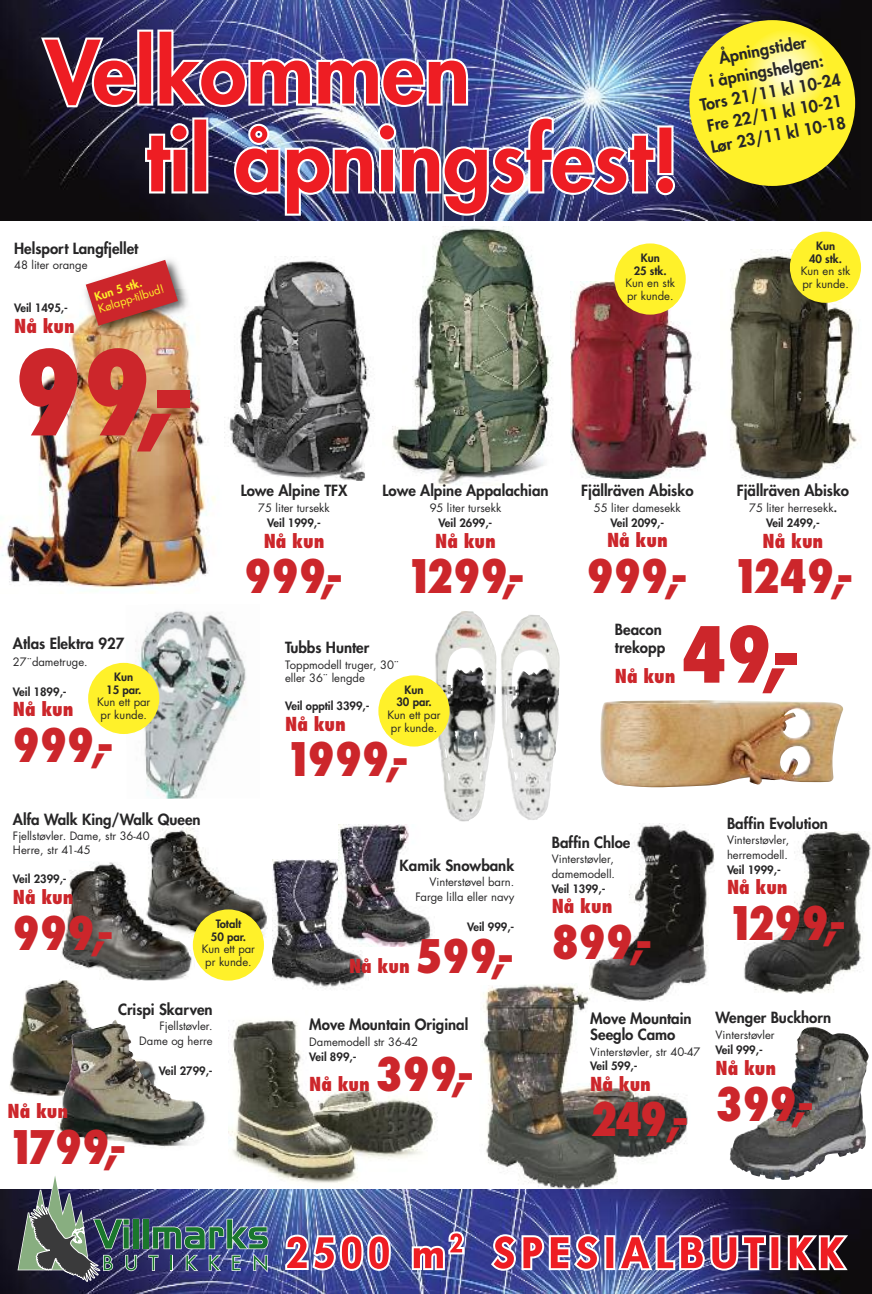
<style>
.page{position:relative;width:872px;height:1294px;background:#fff}
.page>*{position:absolute;margin:0;border:0;box-sizing:border-box;transform-origin:0 0}
.t1{font:800 condensed 113.75px "Futura";color:#cc262b}
.t2{font:800 condensed 75px "Futura";color:#cc262b}
.t3{font:800 condensed 45px "Futura";color:#cc262b}
.t4{font:800 condensed 18.75px "Futura";color:#cc262b}
.t5{font:800 16.12px/21.5px "Futura";color:#272627;text-align:center}
.t6{font:800 15px/17.5px "Futura";color:#272627}
.t7{font:11.25px/12.5px "Futura";color:#272627}
.t8{font:800 11.25px/12.5px "Futura";color:#272627;text-align:center}
.t9{font:11.25px "Futura";color:#fff12a}
.t10{font:800 11.25px "Futura";color:#fff12a}
.s1{font-weight:700;font-stretch:normal}
.s2{font-weight:800}
</style>
<div class="page">
<img style="left:0;top:315px;width:216px;height:279px">
<img style="left:589px;top:823px;width:125px;height:160px">
<img style="left:600px;top:700px;width:243px;height:87px">
<img style="left:224px;top:256px;width:150px;height:225px">
<img style="left:392px;top:226px;width:161px;height:259px">
<img style="left:228px;top:1020px;width:210px;height:164px">
<img style="left:481px;top:983px;width:209px;height:206px">
<img style="left:272px;top:859px;width:94px;height:130px">
<img style="left:729px;top:1027px;width:139px;height:145px">
<img style="left:501px;top:615px;width:59px;height:205px">
<img style="left:125px;top:610px;width:121px;height:189px">
<img style="left:9px;top:979px;width:149px;height:117px">
<img style="left:54px;top:1019px;width:152px;height:128px">
<img style="left:0;top:0;width:871px;height:220px">
<img style="left:0;top:1189px;width:872px;height:104px">
<img style="left:41px;top:30px;width:427px;height:77px">
<svg style="left:145px;top:117px;width:63px;height:76px;background:#af4b57"></svg>
<img style="left:234px;top:116px;width:441px;height:100px">
<div style="left:689px;top:20px;width:166px;height:166px;background:#fff12a;border-radius:50%"></div>
<svg style="left:744px;top:30px;width:83px;height:83px;background:#fff674"></svg>
<svg style="left:285px;top:1234px;width:106px;height:36px"></svg>
<svg style="left:412px;top:1231px;width:52px;height:39px"></svg>
<svg style="left:491px;top:1234px;width:289px;height:36px;background:#b26681"></svg>
<svg style="left:787px;top:1235px;width:61px;height:35px"></svg>
<img style="left:148px;top:827px;width:119px;height:112px">
<img style="left:60px;top:860px;width:134px;height:120px">
<div style="left:193px;top:909px;width:71px;height:71px;background:#fff12a;border-radius:50%"></div>
<div style="left:88px;top:663px;width:71px;height:71px;background:#fff12a;border-radius:50%"></div>
<img style="left:85px;top:259px;width:99px;height:30px">
<img style="left:85px;top:289px;width:102px;height:7px">
<img style="left:81px;top:296px;width:116px;height:49px">
<svg style="left:86px;top:260px;width:92px;height:66px"></svg>
<img style="left:730px;top:249px;width:131px;height:231px">
<div style="left:790px;top:232px;width:71px;height:71px;background:#fff12a;border-radius:50%"></div>
<div style="left:378px;top:675px;width:71px;height:71px;background:#fff12a;border-radius:50%"></div>
<img style="left:18px;top:1175px;width:250px;height:106px">
<img style="left:338px;top:825px;width:94px;height:121px">
<img style="left:744px;top:831px;width:127px;height:162px">
<img style="left:571px;top:281px;width:135px;height:198px">
<div style="left:614px;top:243px;width:71px;height:71px;background:#fff12a;border-radius:50%"></div>
<h3 class="t6" style="left:14px;top:241px;width:126px">Helsport Langfjellet</h3>
<p class="t7" style="left:14px;top:260px;width:75px">48 liter orange</p>
<p class="t8" style="left:14px;top:303px;width:55px">Veil 1495,-</p>
<h3 class="t4" style="left:14px;top:318px;width:62px">Nå kun</h3>
<h1 class="t1" style="left:14px;top:345px;width:183px">99<span class="s1">,-</span></h1>
<p class="t10" style="left:93px;top:291px;width:50px;rotate:-17deg">Kun 5 stk.</p>
<p class="t9" style="left:97px;top:303px;width:70px;rotate:-17deg">Kølapp-tilbud!</p>
<h3 class="t6" style="left:13px;top:636px;width:113px">Atlas Elektra 927</h3>
<p class="t7" style="left:13px;top:656px;width:76px">27¨dametruge.</p>
<p class="t8" style="left:13px;top:686px;width:55px">Veil 1899,-</p>
<h3 class="t4" style="left:13px;top:701px;width:62px">Nå kun</h3>
<h3 class="t3" style="left:13px;top:725px;width:103px">999<span class="s1">,-</span></h3>
<p class="t8" style="left:106px;top:672px;width:37px">Kun<br>15 par.</p>
<p class="t7" style="left:97px;top:697px;width:55px">Kun ett par pr kunde.</p>
<h3 class="t5" style="left:690px;top:54px;width:144px;rotate:-11deg">Åpningstider<br>i åpningshelgen:<br>Tors 21/11 kl 10-24<br>Fre 22/11 kl 10-21<br>Lør 23/11 kl 10-18</h3>
<p class="t8" style="left:633px;top:252px;width:35px">Kun<br>25 stk.</p>
<p class="t7" style="left:625px;top:277px;width:51px">Kun en stk pr kunde.</p>
<p class="t8" style="left:809px;top:241px;width:35px">Kun<br>40 stk.</p>
<p class="t7" style="left:801px;top:266px;width:51px">Kun en stk pr kunde.</p>
<h3 class="t6" style="left:241px;top:482px;width:108px">Lowe Alpine TFX</h3>
<p class="t7" style="left:258px;top:503px;width:73px">75 liter tursekk</p>
<p class="t8" style="left:267px;top:517px;width:55px">Veil 1999,-</p>
<h3 class="t4" style="left:264px;top:532px;width:62px">Nå kun</h3>
<h3 class="t3" style="left:245px;top:557px;width:100px">999<span class="s1">,-</span></h3>
<h3 class="t6" style="left:382px;top:482px;width:168px">Lowe Alpine Appalachian</h3>
<p class="t7" style="left:430px;top:503px;width:73px">95 liter tursekk</p>
<p class="t8" style="left:438px;top:517px;width:55px">Veil 2699,-</p>
<h3 class="t4" style="left:435px;top:532px;width:62px">Nå kun</h3>
<h3 class="t3" style="left:406px;top:557px;width:121px">1299<span class="s1">,-</span></h3>
<h3 class="t6" style="left:285px;top:639px;width:86px">Tubbs Hunter</h3>
<p class="t7" style="left:285px;top:658px;width:115px;line-height:13.5px">Toppmodell truger, 30¨ eller 36¨ lengde</p>
<p class="t8" style="left:285px;top:700px;width:86px">Veil opptil 3399,-</p>
<h3 class="t4" style="left:285px;top:715px;width:62px">Nå kun</h3>
<h3 class="t3" style="left:285px;top:740px;width:125px">1999<span class="s1">,-</span></h3>
<p class="t8" style="left:396px;top:684px;width:37px">Kun<br>30 par.</p>
<p class="t7" style="left:387px;top:709px;width:55px">Kun ett par pr kunde.</p>
<h3 class="t6" style="left:581px;top:482px;width:114px">Fjällräven Abisko</h3>
<p class="t7" style="left:594px;top:502px;width:88px">55 liter damesekk</p>
<p class="t8" style="left:610px;top:517px;width:55px">Veil 2099,-</p>
<h3 class="t4" style="left:607px;top:532px;width:62px">Nå kun</h3>
<h3 class="t3" style="left:587px;top:557px;width:103px">999<span class="s1">,-</span></h3>
<h3 class="t6" style="left:615px;top:622px;width:52px">Beacon trekopp</h3>
<h3 class="t4" style="left:615px;top:667px;width:62px">Nå kun</h3>
<h3 class="t6" style="left:737px;top:482px;width:114px">Fjällräven Abisko</h3>
<p class="t7" style="left:749px;top:501px;width:89px;line-height:15px;text-align:center">75 liter herresekk<span class="s2">.<br>Veil 2499,-</span></p>
<h3 class="t4" style="left:762px;top:532px;width:62px">Nå kun</h3>
<h3 class="t3" style="left:732px;top:557px;width:123px">1249<span class="s1">,-</span></h3>
<h2 class="t2" style="left:681px;top:623px;width:121px">49<span class="s1">,-</span></h2>
<h3 class="t6" style="left:13px;top:811px;width:189px">Alfa Walk King/Walk Queen</h3>
<p class="t7" style="left:13px;top:830px;width:138px;line-height:13.5px">Fjellstøvler. Dame, str 36-40<br>Herre, str 41-45</p>
<p class="t8" style="left:13px;top:873px;width:55px">Veil 2399,-</p>
<h3 class="t4" style="left:13px;top:888px;width:62px">Nå kun</h3>
<h3 class="t3" style="left:13px;top:913px;width:103px">999<span class="s1">,-</span></h3>
<p class="t8" style="left:211px;top:918px;width:37px">Totalt<br>50 par.</p>
<p class="t7" style="left:202px;top:943px;width:55px">Kun ett par pr kunde.</p>
<h3 class="t6" style="left:118px;top:1001px;width:96px">Crispi Skarven</h3>
<p class="t7" style="left:139px;top:1019px;width:75px;line-height:14.6px;text-align:right">Fjellstøvler.<br>Dame og herre</p>
<p class="t8" style="left:159px;top:1064px;width:55px">Veil 2799,-</p>
<h3 class="t4" style="left:8px;top:1103px;width:62px">Nå kun</h3>
<h3 class="t3" style="left:8px;top:1127px;width:121px">1799<span class="s1">,-</span></h3>
<h3 class="t6" style="left:399px;top:857px;width:116px">Kamik Snowbank</h3>
<p class="t7" style="left:415px;top:875px;width:100px;line-height:14.6px;text-align:right">Vinterstøvel barn.<br>Farge lilla eller navy</p>
<p class="t8" style="left:467px;top:921px;width:49px">Veil 999,-</p>
<h3 class="t4" style="left:349px;top:958px;width:62px">Nå kun</h3>
<h3 class="t3" style="left:415px;top:937px;width:100px">599<span class="s1">,-</span></h3>
<h3 class="t6" style="left:309px;top:1016px;width:160px">Move Mountain Original</h3>
<p class="t7" style="left:309px;top:1036px;width:110px">Damemodell str 36-42</p>
<p class="t8" style="left:309px;top:1051px;width:49px">Veil 899,-</p>
<h3 class="t4" style="left:309px;top:1076px;width:62px">Nå kun</h3>
<h3 class="t3" style="left:376px;top:1055px;width:100px">399<span class="s1">,-</span></h3>
<h3 class="t6" style="left:552px;top:834px;width:80px">Baffin Chloe</h3>
<p class="t7" style="left:552px;top:852px;width:65px;line-height:14.6px">Vinterstøvler, damemodell.</p>
<p class="t8" style="left:552px;top:883px;width:55px">Veil 1399,-</p>
<h3 class="t4" style="left:552px;top:898px;width:62px">Nå kun</h3>
<h3 class="t3" style="left:552px;top:922px;width:103px">899<span class="s1">,-</span></h3>
<h3 class="t6" style="left:727px;top:815px;width:103px">Baffin Evolution</h3>
<p class="t7" style="left:727px;top:833px;width:64px;line-height:14.6px">Vinterstøvler, herremodell.</p>
<p class="t8" style="left:727px;top:864px;width:55px">Veil 1999,-</p>
<h3 class="t4" style="left:727px;top:879px;width:62px">Nå kun</h3>
<h3 class="t3" style="left:727px;top:904px;width:121px">1299<span class="s1">,-</span></h3>
<h3 class="t6" style="left:590px;top:1011px;width:103px;line-height:16.2px">Move Mountain<br>Seeglo Camo</h3>
<p class="t7" style="left:590px;top:1046px;width:112px">Vinterstøvler, str 40-47</p>
<p class="t8" style="left:590px;top:1060px;width:49px">Veil 599,-</p>
<h3 class="t4" style="left:590px;top:1075px;width:62px">Nå kun</h3>
<h3 class="t3" style="left:590px;top:1100px;width:100px">249<span class="s1">,-</span></h3>
<h3 class="t6" style="left:715px;top:1009px;width:117px">Wenger Buckhorn</h3>
<p class="t7" style="left:715px;top:1029px;width:61px">Vinterstøvler</p>
<p class="t8" style="left:715px;top:1044px;width:49px">Veil 999,-</p>
<h3 class="t4" style="left:715px;top:1059px;width:62px">Nå kun</h3>
<h3 class="t3" style="left:715px;top:1084px;width:100px">399<span class="s1">,-</span></h3>
</div>
